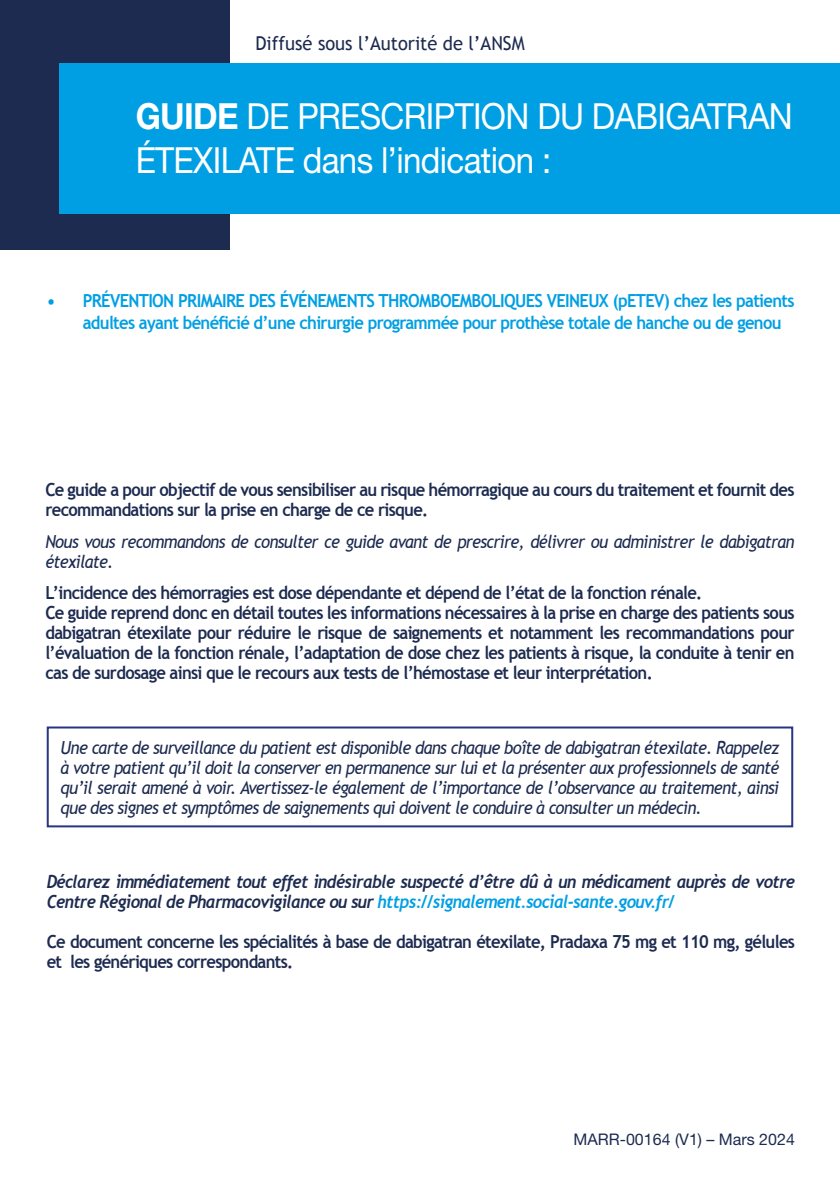
<style>
.page{position:relative;width:840px;height:1191px;background:#fff}
.page>*{position:absolute;margin:0;border:0;box-sizing:border-box;transform-origin:0 0}
.t1{font:36px/44px "Helvetica Neue LT Std";letter-spacing:-.02em;color:#fff;scale:.92 1}
.t2{font:19.2px "Trebuchet MS";color:#1d2b50;scale:.95 1}
.t3{font:700 18px/20px "Trebuchet MS";letter-spacing:-.04em;color:#1d2b50;scale:.92 1}
.t4{font:italic 18px/20px "Trebuchet MS";letter-spacing:-.04em;color:#1d2b50;scale:.92 1}
.t5{font:italic 700 18px/20px "Trebuchet";letter-spacing:-.04em;color:#1d2b50;scale:.92 1}
.t6{font:700 18px/21.6px "Trebuchet MS";letter-spacing:-.04em;color:#009fe3;scale:.92 1}
.t7{font:16px "Helvetica Neue LT Std";color:#1d2b50}
.s1{font-weight:700}
.s2{color:#009fe3}
</style>
<div class="page">
<div style="left:0;top:0;width:229px;height:249px;background:#1d2b50"></div>
<div style="left:59px;top:63px;width:780px;height:150px;background:#009fe3"></div>
<div style="left:47px;top:726px;width:745px;height:101px;border:2px solid #283583"></div>
<p class="t2" style="left:255px;top:32px;width:285px">Diffusé sous l’Autorité de l’ANSM</p>
<p class="t1" style="left:136px;top:94px;width:715px"><span class="s1">GUIDE</span> DE PRESCRIPTION DU DABIGATRAN<br>ÉTEXILATE dans l’indication :</p>
<p class="t6" style="left:83px;top:290px;width:774px;text-indent:-36px">• PRÉVENTION PRIMAIRE DES ÉVÉNEMENTS THROMBOEMBOLIQUES VEINEUX (pETEV) chez les patients adultes ayant bénéficié d’une chirurgie programmée pour prothèse totale de hanche ou de genou</p>
<p class="t3" style="left:45px;top:480px;width:815px">Ce guide a pour objectif de vous sensibiliser au risque hémorragique au cours du traitement et fournit des recommandations sur la prise en charge de ce risque.</p>
<p class="t4" style="left:45px;top:531px;width:815px">Nous vous recommandons de consulter ce guide avant de prescrire, délivrer ou administrer le dabigatran étexilate.</p>
<p class="t3" style="left:45px;top:583px;width:715px">L’incidence des hémorragies est dose dépendante et dépend de l’état de la fonction rénale.</p>
<p class="t3" style="left:45px;top:603px;width:815px;text-align:justify">Ce guide reprend donc en détail toutes les informations nécessaires à la prise en charge des patients sous dabigatran étexilate pour réduire le risque de saignements et notamment les recommandations pour l’évaluation de la fonction rénale, l’adaptation de dose chez les patients à risque, la conduite à tenir en cas de surdosage ainsi que le recours aux tests de l’hémostase et leur interprétation.</p>
<p class="t4" style="left:60px;top:737px;width:782px;text-align:justify">Une carte de surveillance du patient est disponible dans chaque boîte de dabigatran étexilate. Rappelez à votre patient qu’il doit la conserver en permanence sur lui et la présenter aux professionnels de santé qu’il serait amené à voir. Avertissez-le également de l’importance de l’observance au traitement, ainsi que des signes et symptômes de saignements qui doivent le conduire à consulter un médecin.</p>
<p class="t5" style="left:47px;top:872px;width:814px">Déclarez immédiatement tout effet indésirable suspecté d’être dû à un médicament auprès de votre<br>Centre Régional de Pharmacovigilance ou sur <span class="s2">https://signalement.social-sante.gouv.fr/</span></p>
<p class="t3" style="left:47px;top:932px;width:814px">Ce document concerne les spécialités à base de dabigatran étexilate, Pradaxa 75 mg et 110 mg, gélules et les génériques correspondants.</p>
<p class="t7" style="left:573px;top:1130px;width:223px">MARR-00164 (V1) – Mars 2024</p>
</div>
